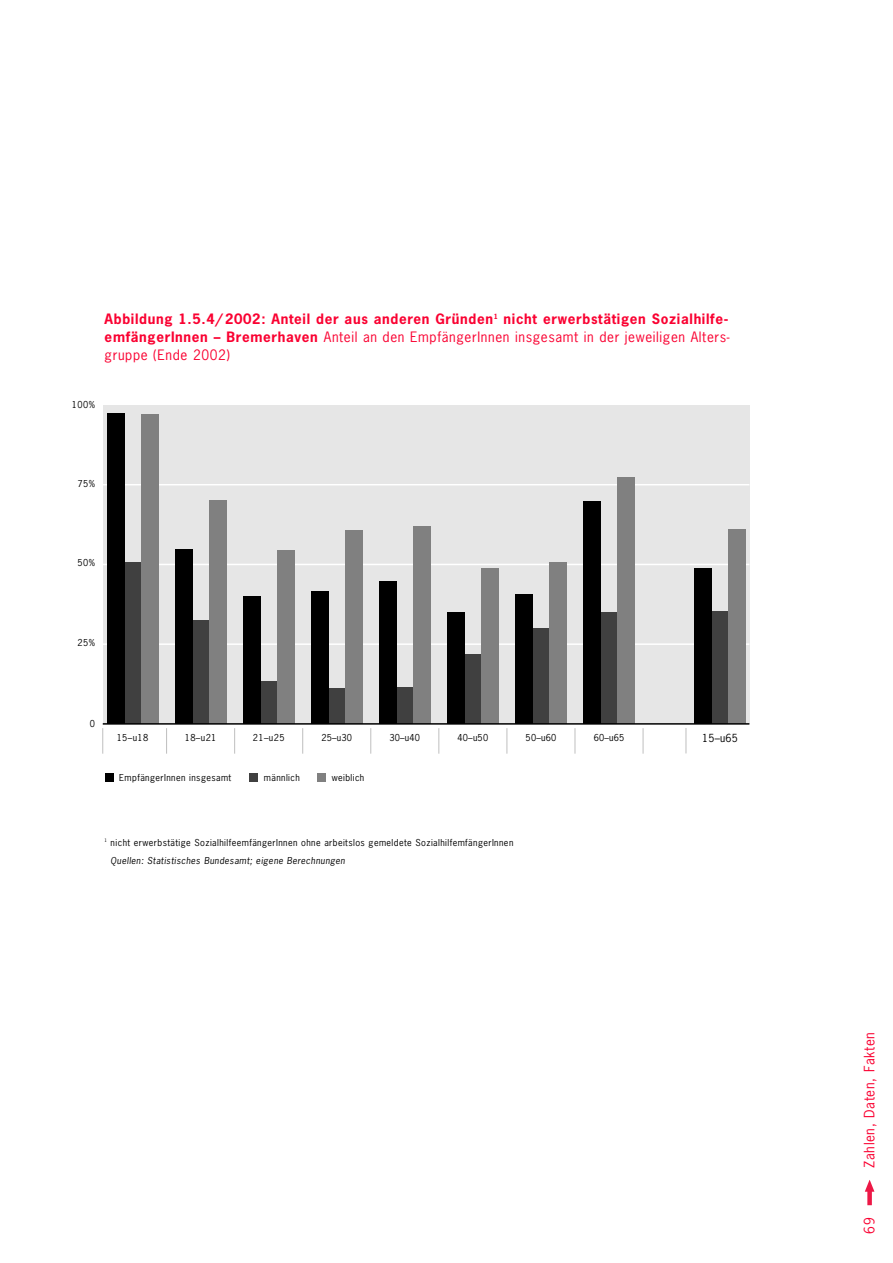
<style>
.page{position:relative;width:893px;height:1263px;background:#fff}
.page>*{position:absolute;margin:0;border:0;box-sizing:border-box;transform-origin:0 0}
.t1{font:700 13.5px/18px "News Gothic";letter-spacing:.05em;color:#fa0131;text-align:justify}
.t2{font:13.5px "News Gothic";letter-spacing:.045em;color:#fa0131}
.t3{font:10.5px "News Gothic";color:#000}
.t4{font:9px/18px "News Gothic";letter-spacing:.045em;color:#000}
.s1{font-weight:400}
.s2{font-style:italic}
</style>
<div class="page">
<svg style="left:864px;top:1180px;width:10px;height:25px"></svg>
<div style="left:103px;top:405px;width:646px;height:319px;background:#e6e6e6"></div>
<hr style="left:103px;top:643px;width:646px;height:2px;background:#fff">
<hr style="left:103px;top:564px;width:646px;height:1px;background:#fff">
<hr style="left:103px;top:484px;width:646px;height:1px;background:#fff">
<svg style="left:102px;top:728px;width:1px;height:26px"></svg>
<svg style="left:166px;top:728px;width:1px;height:26px"></svg>
<svg style="left:234px;top:728px;width:1px;height:26px"></svg>
<svg style="left:302px;top:728px;width:1px;height:26px"></svg>
<svg style="left:370px;top:728px;width:1px;height:26px"></svg>
<svg style="left:438px;top:728px;width:1px;height:26px"></svg>
<svg style="left:506px;top:728px;width:1px;height:26px"></svg>
<svg style="left:574px;top:728px;width:1px;height:26px"></svg>
<div style="left:124px;top:562px;width:17px;height:162px;background:#404040"></div>
<div style="left:107px;top:413px;width:17px;height:311px;background:#000"></div>
<div style="left:141px;top:414px;width:17px;height:310px;background:#808080"></div>
<div style="left:192px;top:621px;width:17px;height:103px;background:#404040"></div>
<div style="left:175px;top:550px;width:17px;height:174px;background:#000"></div>
<div style="left:209px;top:500px;width:17px;height:224px;background:#808080"></div>
<div style="left:260px;top:681px;width:17px;height:43px;background:#404040"></div>
<div style="left:243px;top:597px;width:17px;height:127px;background:#000"></div>
<div style="left:277px;top:550px;width:17px;height:174px;background:#808080"></div>
<div style="left:328px;top:689px;width:17px;height:35px;background:#404040"></div>
<div style="left:311px;top:591px;width:17px;height:133px;background:#000"></div>
<div style="left:345px;top:530px;width:17px;height:194px;background:#808080"></div>
<div style="left:396px;top:687px;width:17px;height:37px;background:#404040"></div>
<div style="left:379px;top:581px;width:17px;height:143px;background:#000"></div>
<div style="left:413px;top:526px;width:17px;height:198px;background:#808080"></div>
<div style="left:464px;top:655px;width:17px;height:69px;background:#404040"></div>
<div style="left:447px;top:612px;width:17px;height:112px;background:#000"></div>
<div style="left:481px;top:568px;width:17px;height:156px;background:#808080"></div>
<div style="left:532px;top:629px;width:17px;height:95px;background:#404040"></div>
<div style="left:515px;top:594px;width:17px;height:130px;background:#000"></div>
<div style="left:549px;top:563px;width:17px;height:161px;background:#808080"></div>
<div style="left:600px;top:612px;width:17px;height:112px;background:#404040"></div>
<div style="left:583px;top:502px;width:17px;height:222px;background:#000"></div>
<div style="left:617px;top:478px;width:17px;height:246px;background:#808080"></div>
<div style="left:105px;top:773px;width:8px;height:9px;background:#000"></div>
<div style="left:249px;top:773px;width:9px;height:9px;background:#404040"></div>
<div style="left:317px;top:773px;width:9px;height:9px;background:#808080"></div>
<svg style="left:685px;top:728px;width:1px;height:25px"></svg>
<div style="left:711px;top:611px;width:17px;height:113px;background:#404040"></div>
<div style="left:694px;top:568px;width:17px;height:156px;background:#000"></div>
<div style="left:728px;top:530px;width:17px;height:194px;background:#808080"></div>
<svg style="left:642px;top:728px;width:1px;height:26px"></svg>
<hr style="left:103px;top:723px;width:646px;height:2px;background:#000">
<h1 class="t1" style="left:105px;top:311px;width:626px">Abbildung 1.5.4/2002: Anteil der aus anderen Gründen<sup>1</sup> nicht erwerbstätigen Sozialhilfe&shy;emfängerInnen – Bremerhaven <span class="s1">Anteil an den EmpfängerInnen insgesamt in der jeweiligen Alters&shy;gruppe (Ende 2002)</span></h1>
<p class="t4" style="left:72px;top:396px;width:25px">100%</p>
<p class="t4" style="left:78px;top:475px;width:19px">75%</p>
<p class="t4" style="left:78px;top:555px;width:19px">50%</p>
<p class="t4" style="left:78px;top:634px;width:19px">25%</p>
<p class="t4" style="left:90px;top:715px;width:7px">0</p>
<p class="t4" style="left:117px;top:729px;width:33px">15–u18</p>
<p class="t4" style="left:185px;top:729px;width:33px">18–u21</p>
<p class="t4" style="left:253px;top:729px;width:33px">21–u25</p>
<p class="t4" style="left:321px;top:729px;width:32px">25–u30</p>
<p class="t4" style="left:389px;top:729px;width:32px">30–u40</p>
<p class="t4" style="left:457px;top:729px;width:32px">40–u50</p>
<p class="t4" style="left:525px;top:729px;width:32px">50–u60</p>
<p class="t4" style="left:593px;top:729px;width:32px">60–u65</p>
<p class="t4" style="left:119px;top:769px;width:114px">EmpfängerInnen insgesamt</p>
<p class="t4" style="left:264px;top:769px;width:37px">männlich</p>
<p class="t4" style="left:332px;top:769px;width:34px">weiblich</p>
<p class="t4" style="left:111px;top:834px;width:404px;text-indent:-6px"><sup>1</sup> nicht erwerbstätige SozialhilfeemfängerInnen ohne arbeitslos gemeldete SozialhilfemfängerInnen<br><span class="s2">Quellen: Statistisches Bundesamt; eigene Berechnungen</span></p>
<p class="t3" style="left:702px;top:734px;width:37px">15–u65</p>
<h1 class="t2" style="left:864px;top:1168px;width:137px;rotate:-90deg">Zahlen, Daten, Fakten</h1>
<h1 class="t2" style="left:864px;top:1234px;width:18px;rotate:-90deg">69</h1>
</div>
